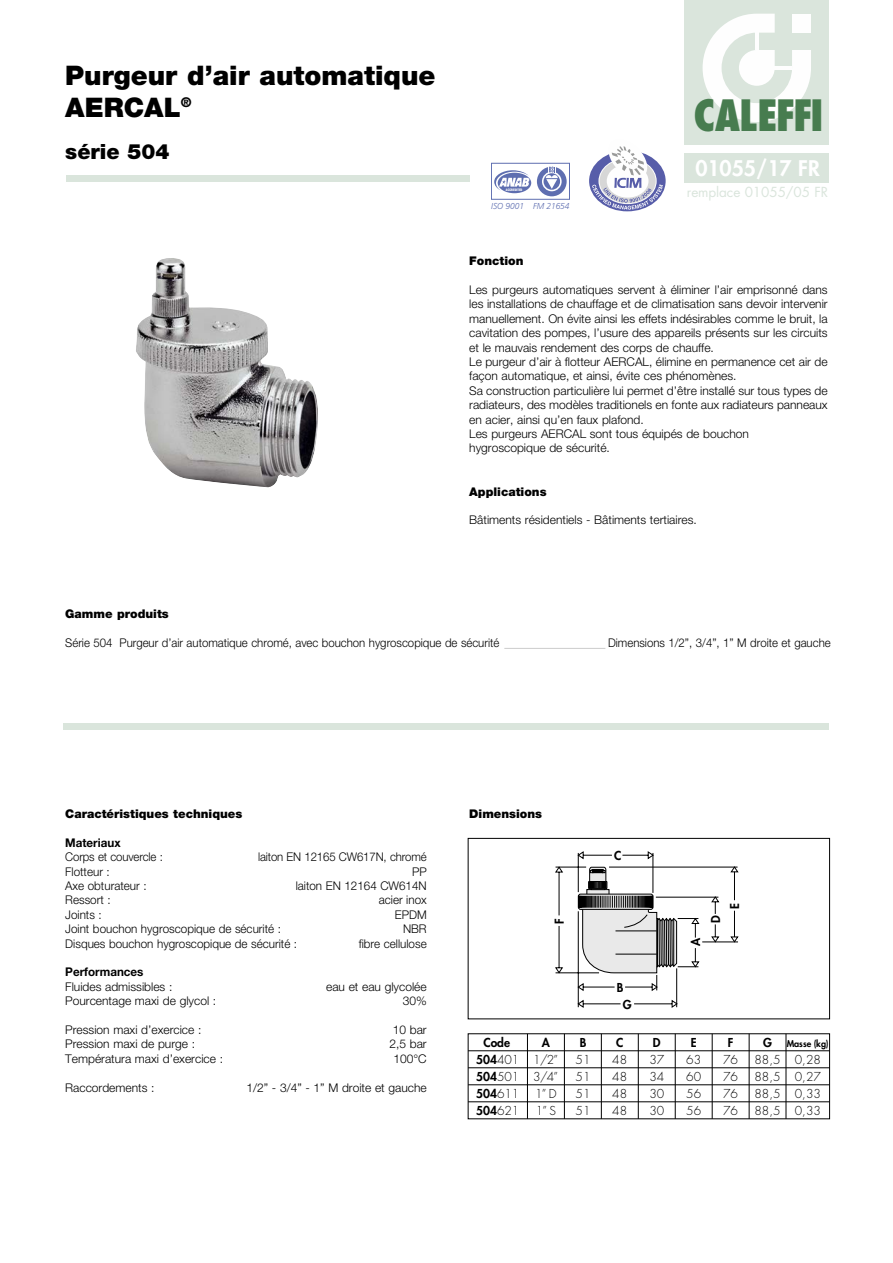
<style>
.page{position:relative;width:893px;height:1263px;background:#fff}
.page>*{position:absolute;margin:0;border:0;box-sizing:border-box;transform-origin:0 0}
.t1{font:800 condensed 42px "Futura";letter-spacing:-.035em;color:#477c4f}
.t2{font:900 27px/32.4px "Helvetica Neue LT Std";color:#000}
.t3{font:800 21px "Futura";color:#fff}
.t4{font:900 21px "Helvetica Neue LT Std";color:#000}
.t5{font:13.5px "Futura";letter-spacing:-.005em;color:#dae5dc}
.t6{font:300 12px/14.4px "Helvetica Neue LT Std";color:#000}
.t7{font:300 12px "Helvetica Neue LT Std";color:#000;scale:.95 1}
.t8{font:300 12px/17px "Futura";color:#000;text-align:justify}
.t9{font:900 12px "Helvetica Neue LT Std";color:#000}
.t10{font:800 12px/17px "Futura";color:#000;text-align:center}
.t11{font:700 12px "Helvetica Neue LT Std";color:#000}
.t12{font:800 9px "Futura";color:#000}
.t13{font:italic 300 8.55px "Frutiger";letter-spacing:-.005em;color:#5e6eb0}
.t14{font:900 condensed 3.15px "Helvetica";letter-spacing:.005em;color:#fefefe}
.s1{font-weight:300}
</style>
<div class="page">
<div style="left:685px;top:153px;width:144px;height:30px;background:#dae5dc"></div>
<div style="left:64px;top:723px;width:765px;height:6px;background:#dae5dc"></div>
<div style="left:685px;top:0;width:144px;height:145px;background:#dae5dc"></div>
<svg style="left:703px;top:14px;width:108px;height:108px"></svg>
<hr style="left:755px;top:32px;width:4px;height:18px;background:#fefefe">
<hr style="left:774px;top:66px;width:18px;height:4px;background:#fefefe">
<img style="left:136px;top:258px;width:182px;height:229px">
<hr style="left:504px;top:648px;width:101px;height:1px;background:#ccc">
<svg style="left:468px;top:838px;width:362px;height:281px"></svg>
<hr style="left:786px;top:1034px;width:1px;height:85px;background:#000">
<hr style="left:676px;top:968px;width:1px;height:39px;background:#000">
<svg style="left:578px;top:1000px;width:99px;height:7px"></svg>
<hr style="left:564px;top:1034px;width:1px;height:85px;background:#000">
<hr style="left:601px;top:1034px;width:1px;height:85px;background:#000">
<hr style="left:638px;top:1034px;width:1px;height:85px;background:#000">
<hr style="left:675px;top:1034px;width:1px;height:85px;background:#000">
<hr style="left:712px;top:1034px;width:1px;height:85px;background:#000">
<hr style="left:749px;top:1034px;width:1px;height:85px;background:#000">
<div style="left:66px;top:176px;width:404px;height:6px;background:#dae5dc"></div>
<div style="left:498px;top:173px;width:33px;height:20px;background:#5e6eb0;border-radius:50%"></div>
<svg style="left:494px;top:170px;width:36px;height:21px"></svg>
<div style="left:491px;top:163px;width:79px;height:37px;border:1px solid #5e6eb0"></div>
<div style="left:537px;top:167px;width:30px;height:29px;background:#5e6eb0;border-radius:50%"></div>
<svg style="left:542px;top:172px;width:20px;height:19px"></svg>
<div style="left:544px;top:173px;width:16px;height:17px;background:#5e6eb0;border-radius:50%"></div>
<svg style="left:546px;top:167px;width:12px;height:22px"></svg>
<svg style="left:589px;top:150px;width:77px;height:61px"></svg>
<svg style="left:592px;top:146px;width:71px;height:64px"></svg>
<h2 class="t2" style="left:65px;top:61px;width:372px">Purgeur d’air automatique<br>AERCAL<sup>®</sup></h2>
<h3 class="t4" style="left:65px;top:144px;width:106px">série 504</h3>
<p class="t14" style="left:506px;top:188px;width:18px">ACCREDITED</p>
<p class="t13" style="left:491px;top:202px;width:80px">ISO 9001 FM 21654</p>
<h1 class="t1" style="left:693px;top:98px;width:132px">CALEFFI</h1>
<h3 class="t3" style="left:695px;top:158px;width:126px">01055/17 FR</h3>
<p class="t5" style="left:687px;top:186px;width:143px">remplace 01055/05 FR</p>
<p class="t9" style="left:469px;top:257px;width:56px">Fonction</p>
<p class="t6" style="left:469px;top:284px;width:360px">Les purgeurs automatiques servent à éliminer l’air emprisonné dans les installations de chauffage et de climatisation sans devoir intervenir manuellement. On évite ainsi les effets indésirables comme le bruit, la cavitation des pompes, l’usure des appareils présents sur les circuits et le mauvais rendement des corps de chauffe.<br>Le purgeur d’air à flotteur AERCAL, élimine en permanence cet air de façon automatique, et ainsi, évite ces phénomènes.<br>Sa construction particulière lui permet d’être installé sur tous types de radiateurs, des modèles traditionels en fonte aux radiateurs panneaux en acier, ainsi qu’en faux plafond.<br>Les purgeurs AERCAL sont tous équipés de bouchon hygroscopique de sécurité.</p>
<p class="t9" style="left:469px;top:487px;width:79px">Applications</p>
<p class="t6" style="left:469px;top:514px;width:229px">Bâtiments résidentiels - Bâtiments tertiaires.</p>
<p class="t9" style="left:65px;top:609px;width:105px">Gamme produits</p>
<p class="t7" style="left:65px;top:639px;width:458px">Série 504 Purgeur d’air automatique chromé, avec bouchon hygroscopique de sécurité</p>
<p class="t7" style="left:608px;top:639px;width:236px">Dimensions 1/2”, 3/4”, 1” M droite et gauche</p>
<p class="t9" style="left:65px;top:809px;width:179px">Caractéristiques techniques</p>
<p class="t11" style="left:65px;top:838px;width:57px">Materiaux</p>
<p class="t7" style="left:65px;top:853px;width:104px">Corps et couvercle :</p>
<p class="t7" style="left:258px;top:853px;width:179px">laiton EN 12165 CW617N, chromé</p>
<p class="t6" style="left:65px;top:865px;width:46px">Flotteur :</p>
<p class="t6" style="left:412px;top:865px;width:16px">PP</p>
<p class="t6" style="left:65px;top:880px;width:83px">Axe obturateur :</p>
<p class="t6" style="left:296px;top:880px;width:133px">laiton EN 12164 CW614N</p>
<p class="t6" style="left:65px;top:894px;width:47px">Ressort :</p>
<p class="t6" style="left:379px;top:894px;width:49px">acier inox</p>
<p class="t6" style="left:65px;top:908px;width:38px">Joints :</p>
<p class="t6" style="left:395px;top:908px;width:33px">EPDM</p>
<p class="t6" style="left:65px;top:923px;width:217px">Joint bouchon hygroscopique de sécurité :</p>
<p class="t6" style="left:403px;top:923px;width:25px">NBR</p>
<p class="t6" style="left:65px;top:937px;width:233px">Disques bouchon hygroscopique de sécurité :</p>
<p class="t6" style="left:359px;top:937px;width:70px">fibre cellulose</p>
<p class="t11" style="left:65px;top:968px;width:80px">Performances</p>
<p class="t6" style="left:65px;top:980px;width:109px">Fluides admissibles :</p>
<p class="t6" style="left:326px;top:980px;width:102px">eau et eau glycolée</p>
<p class="t6" style="left:65px;top:995px;width:152px">Pourcentage maxi de glycol :</p>
<p class="t6" style="left:403px;top:995px;width:26px">30%</p>
<p class="t6" style="left:65px;top:1024px;width:138px">Pression maxi d’exercice :</p>
<p class="t6" style="left:393px;top:1024px;width:35px">10 bar</p>
<p class="t6" style="left:65px;top:1038px;width:131px">Pression maxi de purge :</p>
<p class="t6" style="left:389px;top:1038px;width:39px">2,5 bar</p>
<p class="t6" style="left:65px;top:1052px;width:159px">Températura maxi d’exercice :</p>
<p class="t6" style="left:393px;top:1052px;width:35px">100°C</p>
<p class="t6" style="left:65px;top:1081px;width:91px">Raccordements :</p>
<p class="t6" style="left:246px;top:1081px;width:182px">1/2” - 3/4” - 1” M droite et gauche</p>
<p class="t9" style="left:469px;top:809px;width:74px">Dimensions</p>
<p class="t10" style="left:614px;top:848px;width:9px">C</p>
<p class="t10" style="left:727px;top:908px;width:7px;rotate:-90deg">E</p>
<p class="t10" style="left:552px;top:924px;width:7px;rotate:-90deg">F</p>
<p class="t10" style="left:708px;top:923px;width:9px;rotate:-90deg">D</p>
<p class="t10" style="left:688px;top:946px;width:10px;rotate:-90deg">A</p>
<p class="t10" style="left:617px;top:980px;width:8px">B</p>
<p class="t10" style="left:623px;top:996px;width:10px">G</p>
<p class="t10" style="left:476px;top:1035px;width:45px">Code<br>504<span class="s1">401<br></span>504<span class="s1">501<br></span>504<span class="s1">611<br></span>504<span class="s1">621</span></p>
<p class="t10" style="left:542px;top:1035px;width:10px">A</p>
<p class="t8" style="left:533px;top:1052px;width:26px;text-align:left">1/2”<br>3/4”<br>1” D<br>1” S</p>
<p class="t10" style="left:580px;top:1035px;width:8px">B</p>
<p class="t8" style="left:576px;top:1052px;width:16px">51<br>51<br>51<br>51</p>
<p class="t10" style="left:616px;top:1035px;width:9px">C</p>
<p class="t8" style="left:612px;top:1052px;width:16px">48<br>48<br>48<br>48</p>
<p class="t10" style="left:653px;top:1035px;width:9px">D</p>
<p class="t8" style="left:649px;top:1052px;width:16px">37<br>34<br>30<br>30</p>
<p class="t10" style="left:691px;top:1035px;width:7px">E</p>
<p class="t8" style="left:686px;top:1052px;width:16px">63<br>60<br>56<br>56</p>
<p class="t10" style="left:728px;top:1035px;width:7px">F</p>
<p class="t8" style="left:723px;top:1052px;width:16px">76<br>76<br>76<br>76</p>
<p class="t10" style="left:763px;top:1035px;width:10px">G</p>
<p class="t8" style="left:754px;top:1052px;width:28px">88,5<br>88,5<br>88,5<br>88,5</p>
<p class="t12" style="left:787px;top:1039px;width:43px">Masse (kg)</p>
<p class="t8" style="left:795px;top:1052px;width:28px">0,28<br>0,27<br>0,33<br>0,33</p>
</div>
